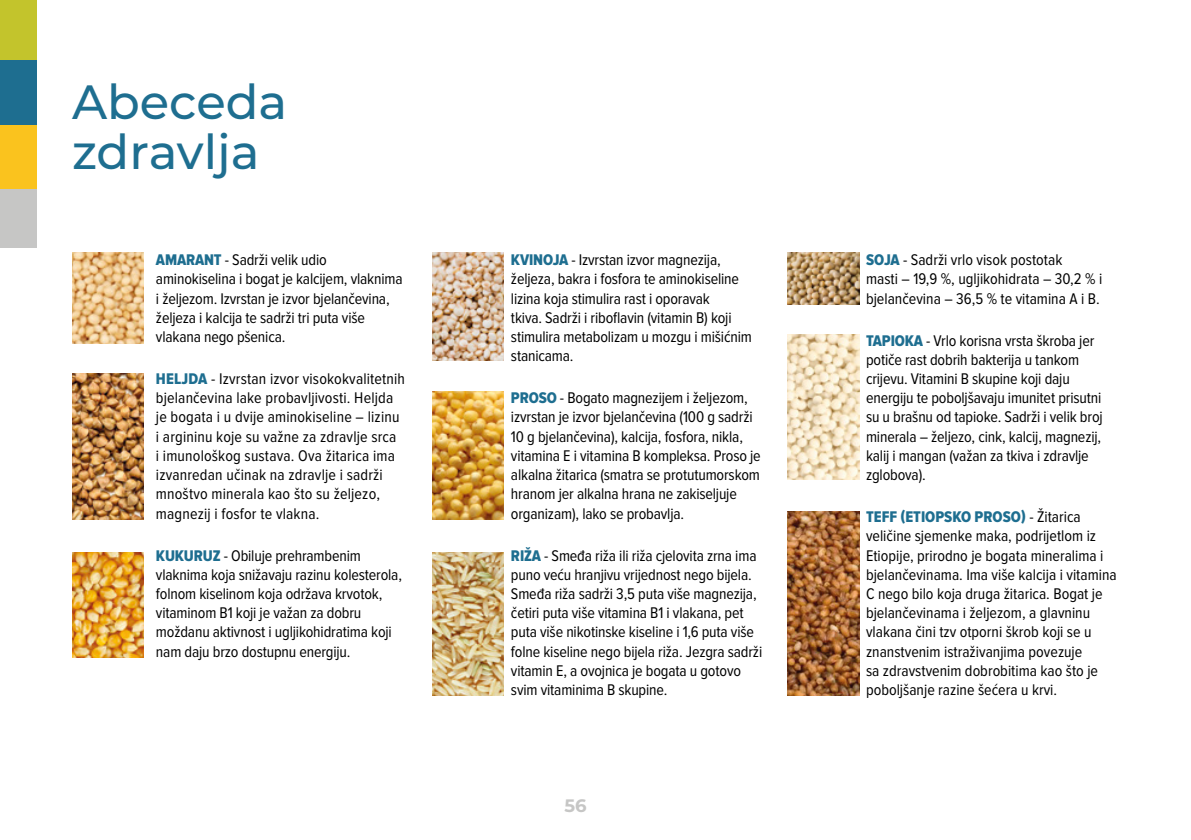
<style>
.page{position:relative;width:1191px;height:840px;background:#fff}
.page>*{position:absolute;margin:0;border:0;box-sizing:border-box;transform-origin:0 0}
._01_Naslov{font:500 48px/50px "Montserrat";color:#1e6e90}
.t1{font:700 18px "Montserrat";color:#c6c6c5}
._03_Tekst{font:16px/19.2px "Proxima Nova Cond";letter-spacing:-.01em;color:#000}
._03_Tekst-2{font:16px/19.2px "Proxima Nova Cond";letter-spacing:.01em;color:#000}
.s1{font-family:"Proxima Nova Cond Extrabld";color:#1e6e90}
</style>
<div class="page">
<img style="left:72px;top:252px;width:71px;height:91px">
<img style="left:72px;top:374px;width:71px;height:145px">
<img style="left:72px;top:552px;width:71px;height:105px">
<img style="left:432px;top:391px;width:72px;height:128px">
<img style="left:432px;top:252px;width:72px;height:108px">
<img style="left:432px;top:552px;width:72px;height:142px">
<img style="left:787px;top:252px;width:72px;height:52px">
<img style="left:787px;top:334px;width:72px;height:145px">
<img style="left:787px;top:511px;width:72px;height:184px">
<div style="left:0;top:0;width:37px;height:60px;background:#c3c42c"></div>
<div style="left:0;top:60px;width:37px;height:65px;background:#1e6e90"></div>
<div style="left:0;top:125px;width:37px;height:65px;background:#fac31e"></div>
<div style="left:0;top:190px;width:37px;height:58px;background:#c6c6c5"></div>
<p class="_01_Naslov" style="left:72px;top:75px;width:217px">Abeceda zdravlja</p>
<p class="_03_Tekst" style="left:156px;top:251px;width:248px"><span class="s1">AMARANT</span> - Sadrži velik udio aminokiselina i bogat je kalcijem, vlaknima i željezom. Izvrstan je izvor bjelančevina, željeza i kalcija te sadrži tri puta više vlakana nego pšenica.</p>
<p class="_03_Tekst-2" style="left:156px;top:369px;width:251px"><span class="s1">HELJDA</span> - Izvrstan izvor visokokvalitetnih bjelančevina lake probavljivosti. Heljda je bogata i u dvije aminokiseline – lizinu i argininu koje su važne za zdravlje srca<br>i imunološkog sustava. Ova žitarica ima izvanredan učinak na zdravlje i sadrži mnoštvo minerala kao što su željezo, magnezij i fosfor te vlakna.</p>
<p class="_03_Tekst" style="left:156px;top:546px;width:247px"><span class="s1">KUKURUZ</span> - Obiluje prehrambenim vlaknima koja snižavaju razinu kolesterola, folnom kiselinom koja održava krvotok, vitaminom B1 koji je važan za dobru moždanu aktivnost i ugljikohidratima koji nam daju brzo dostupnu energiju.</p>
<p class="_03_Tekst" style="left:511px;top:251px;width:242px"><span class="s1">KVINOJA</span> - Izvrstan izvor magnezija, željeza, bakra i fosfora te aminokiseline lizina koja stimulira rast i oporavak<br>tkiva. Sadrži i riboflavin (vitamin B) koji stimulira metabolizam u mozgu i mišićnim stanicama.</p>
<p class="_03_Tekst" style="left:511px;top:389px;width:251px"><span class="s1">PROSO</span> - Bogato magnezijem i željezom, izvrstan je izvor bjelančevina (100 g sadrži 10 g bjelančevina), kalcija, fosfora, nikla, vitamina E i vitamina B kompleksa. Proso je alkalna žitarica (smatra se protutumorskom hranom jer alkalna hrana ne zakiseljuje organizam), lako se probavlja.</p>
<p class="_03_Tekst" style="left:511px;top:546px;width:253px"><span class="s1">RIŽA</span> - Smeđa riža ili riža cjelovita zrna ima puno veću hranjivu vrijednost nego bijela.<br>Smeđa riža sadrži 3,5 puta više magnezija, četiri puta više vitamina B1 i vlakana, pet puta više nikotinske kiseline i 1,6 puta više folne kiseline nego bijela riža. Jezgra sadrži vitamin E, a ovojnica je bogata u gotovo svim vitaminima B skupine.</p>
<p class="t1" style="left:564px;top:791px;width:23px">56</p>
<p class="_03_Tekst" style="left:866px;top:251px;width:238px"><span class="s1">SOJA</span> - Sadrži vrlo visok postotak<br>masti – 19,9 %, ugljikohidrata – 30,2 % i bjelančevina – 36,5 % te vitamina A i B.</p>
<p class="_03_Tekst" style="left:866px;top:331px;width:238px"><span class="s1">TAPIOKA</span> - Vrlo korisna vrsta škroba jer potiče rast dobrih bakterija u tankom crijevu. Vitamini B skupine koji daju energiju te poboljšavaju imunitet prisutni su u brašnu od tapioke. Sadrži i velik broj minerala – željezo, cink, kalcij, magnezij, kalij i mangan (važan za tkiva i zdravlje zglobova).</p>
<p class="_03_Tekst" style="left:866px;top:507px;width:252px"><span class="s1">TEFF (ETIOPSKO PROSO)</span> - Žitarica veličine sjemenke maka, podrijetlom iz Etiopije, prirodno je bogata mineralima i bjelančevinama. Ima više kalcija i vitamina C nego bilo koja druga žitarica. Bogat je bjelančevinama i željezom, a glavninu vlakana čini tzv otporni škrob koji se u znanstvenim istraživanjima povezuje<br>sa zdravstvenim dobrobitima kao što je poboljšanje razine šećera u krvi.</p>
</div>
